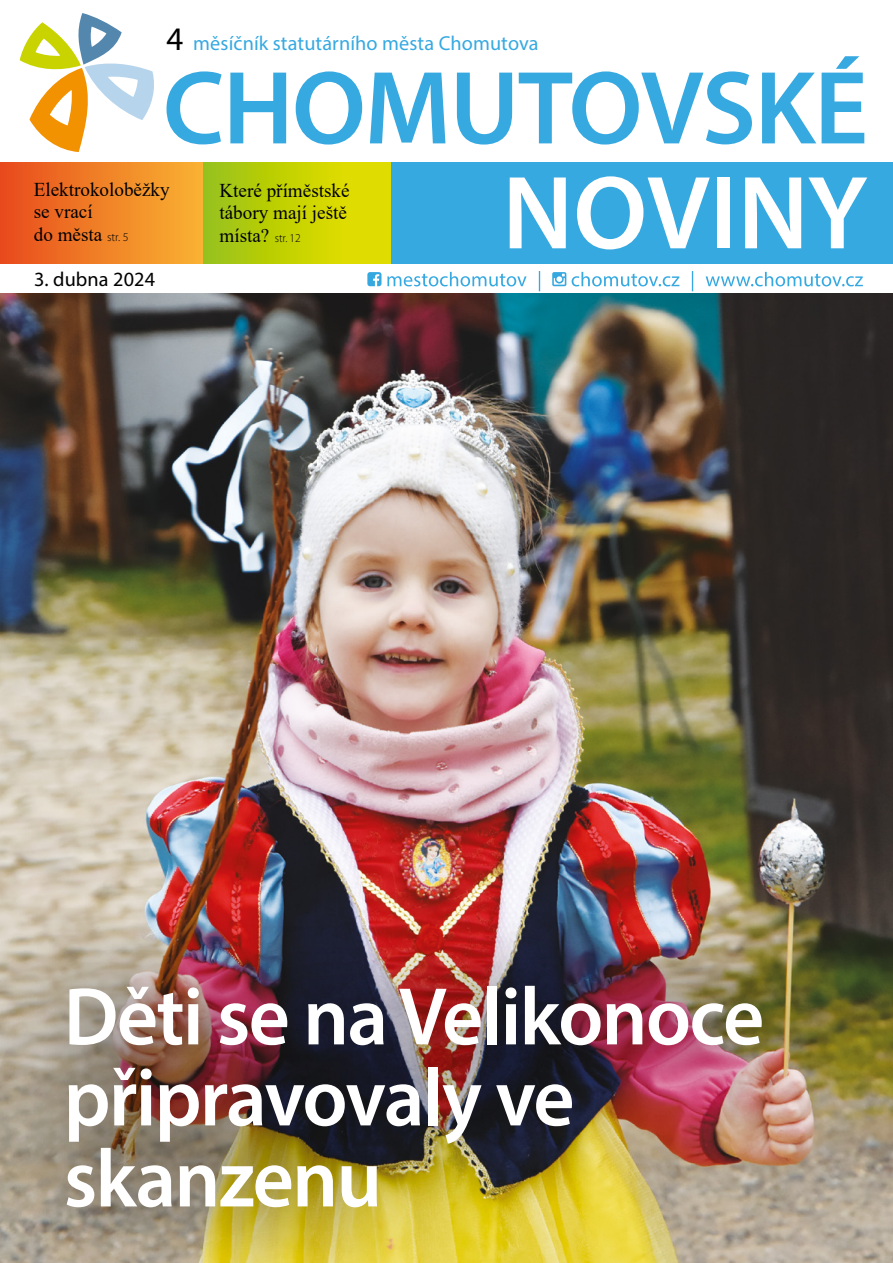
<style>
.page{position:relative;width:893px;height:1263px;background:#fff}
.page>*{position:absolute;margin:0;border:0;box-sizing:border-box;transform-origin:0 0}
.t1{font:600 105px "Myriad Pro";letter-spacing:-.015em;color:#36a9e1}
.t2{font:600 105px "Myriad Pro";color:#fff}
.t3{font:600 82.5px/81px "Myriad Pro";letter-spacing:-.02em;color:#fff}
.t4{font:20.25px "Myriad Pro";letter-spacing:.005em;color:#36a9e1}
.t5{font:20.25px "Myriad Pro";letter-spacing:.005em;color:#000}
.t6{font:19.5px/22.5px "Times New Roman";color:#000}
.s1{font-size:33px;color:#000}
.s2{font-family:"Myriad Pro";font-weight:300;font-size:12px}
</style>
<div class="page">
<img style="left:0;top:294px;width:893px;height:969px">
<div style="left:389px;top:163px;width:504px;height:101px;background:#36a9e1"></div>
<div style="left:0;top:163px;width:204px;height:101px;background:linear-gradient(to right,#e84b1c,#f9b432)"></div>
<div style="left:203px;top:163px;width:188px;height:101px;background:linear-gradient(to right,#9bc314,#ece100)"></div>
<svg style="left:20px;top:13px;width:134px;height:139px"></svg>
<img style="left:0;top:910px;width:836px;height:353px">
<svg style="left:367px;top:272px;width:14px;height:14px"></svg>
<svg style="left:387px;top:271px;width:476px;height:20px"></svg>
<p class="t4" style="left:166px;top:30px;width:374px"><span class="s1">4</span> měsíčník statutárního města Chomutova</p>
<h1 class="t1" style="left:163px;top:41px;width:707px">CHOMUTOVSKÉ</h1>
<p class="t6" style="left:34px;top:177px;width:137px">Elektrokoloběžky se vrací<br>do města <span class="s2">str. 5</span></p>
<p class="t5" style="left:34px;top:267px;width:123px">3. dubna 2024</p>
<p class="t6" style="left:220px;top:178px;width:132px">Které příměstské tábory mají ještě místa? <span class="s2">str. 12</span></p>
<h1 class="t2" style="left:502px;top:146px;width:367px">NOVINY</h1>
<h2 class="t3" style="left:64px;top:974px;width:702px">Děti se na Velikonoce připravovaly ve skanzenu</h2>
</div>
